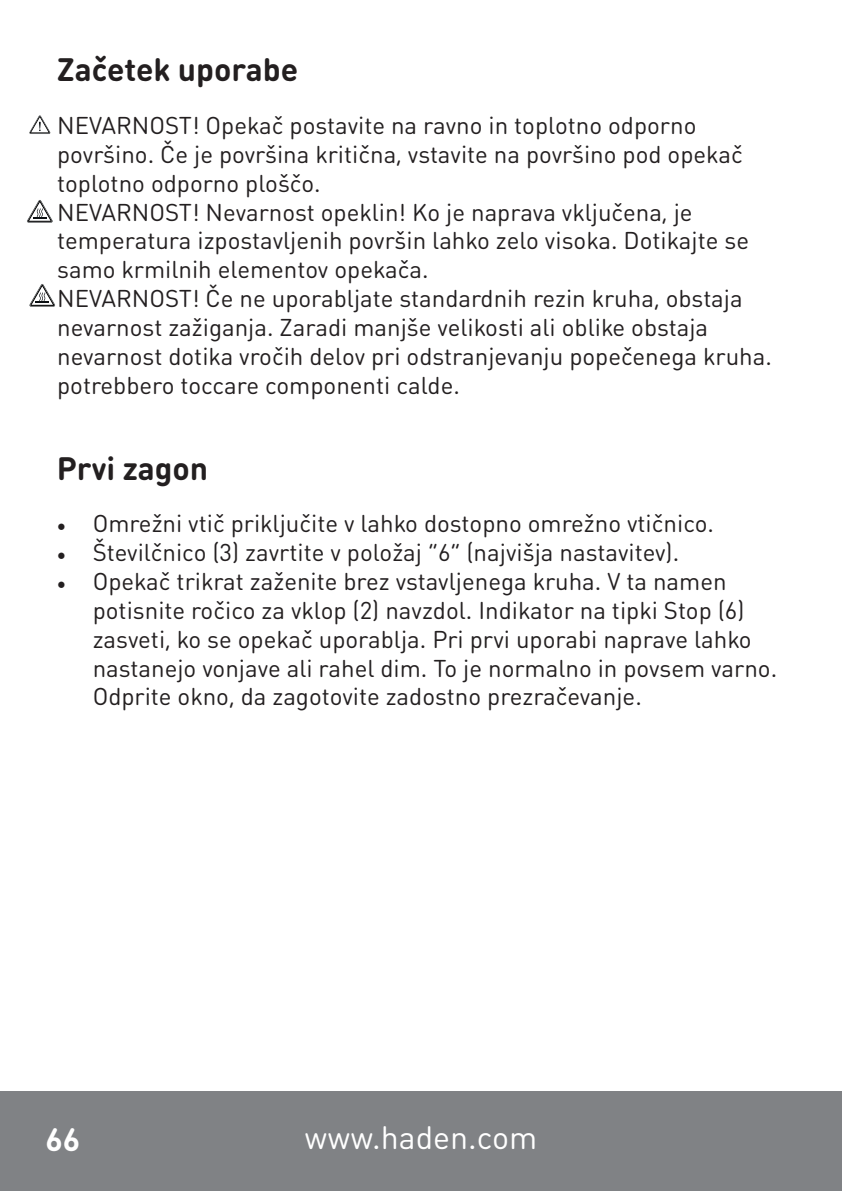
<style>
.page{position:relative;width:842px;height:1191px;background:#fff}
.page>*{position:absolute;margin:0;border:0;box-sizing:border-box;transform-origin:0 0}
.t1{font:700 32px "DIN Round Pro";color:#231f20}
.t2{font:32px "DIN Round Pro";color:#fff}
.t3{font:700 32px "DIN Round Pro";color:#fff}
.t4{font:24px/28.8px "DIN Round Pro";color:#231f20}
.s1{font-family:"Minion Pro"}
</style>
<div class="page">
<svg style="left:29px;top:115px;width:22px;height:19px"></svg>
<svg style="left:27px;top:200px;width:26px;height:23px"></svg>
<svg style="left:29px;top:284px;width:26px;height:23px"></svg>
<div style="left:0;top:1091px;width:842px;height:100px;background:#808285"></div>
<p class="t1" style="left:57px;top:47px;width:243px">Začetek uporabe</p>
<p class="t4" style="left:57px;top:110px;width:687px">NEVARNOST! Opekač postavite na ravno in toplotno odporno površino. Če je površina kritična, vstavite na površino pod opekač toplotno odporno ploščo.</p>
<p class="t4" style="left:57px;top:197px;width:693px">NEVARNOST! Nevarnost opeklin! Ko je naprava vključena, je temperatura izpostavljenih površin lahko zelo visoka. Dotikajte se samo krmilnih elementov opekača.</p>
<p class="t4" style="left:57px;top:283px;width:716px">NEVARNOST! Če ne uporabljate standardnih rezin kruha, obstaja nevarnost zažiganja. Zaradi manjše velikosti ali oblike obstaja nevarnost dotika vročih delov pri odstranjevanju popečenega kruha. potrebbero toccare componenti calde.</p>
<p class="t1" style="left:57px;top:446px;width:153px">Prvi zagon</p>
<p class="t4" style="left:57px;top:508px;width:659px"><span class="s1">•</span> Omrežni vtič priključite v lahko dostopno omrežno vtičnico.</p>
<p class="t4" style="left:57px;top:537px;width:624px"><span class="s1">•</span> Številčnico (3) zavrtite v položaj “6” (najvišja nastavitev).</p>
<p class="t4" style="left:93px;top:566px;width:686px;text-indent:-36px"><span class="s1">•</span> Opekač trikrat zaženite brez vstavljenega kruha. V ta namen potisnite ročico za vklop (2) navzdol. Indikator na tipki Stop (6) zasveti, ko se opekač uporablja. Pri prvi uporabi naprave lahko nastanejo vonjave ali rahel dim. To je normalno in povsem varno.<br>Odprite okno, da zagotovite zadostno prezračevanje.</p>
<h1 class="t3" style="left:45px;top:1117px;width:36px">66</h1>
<h1 class="t2" style="left:304px;top:1116px;width:234px">www.haden.com</h1>
</div>
